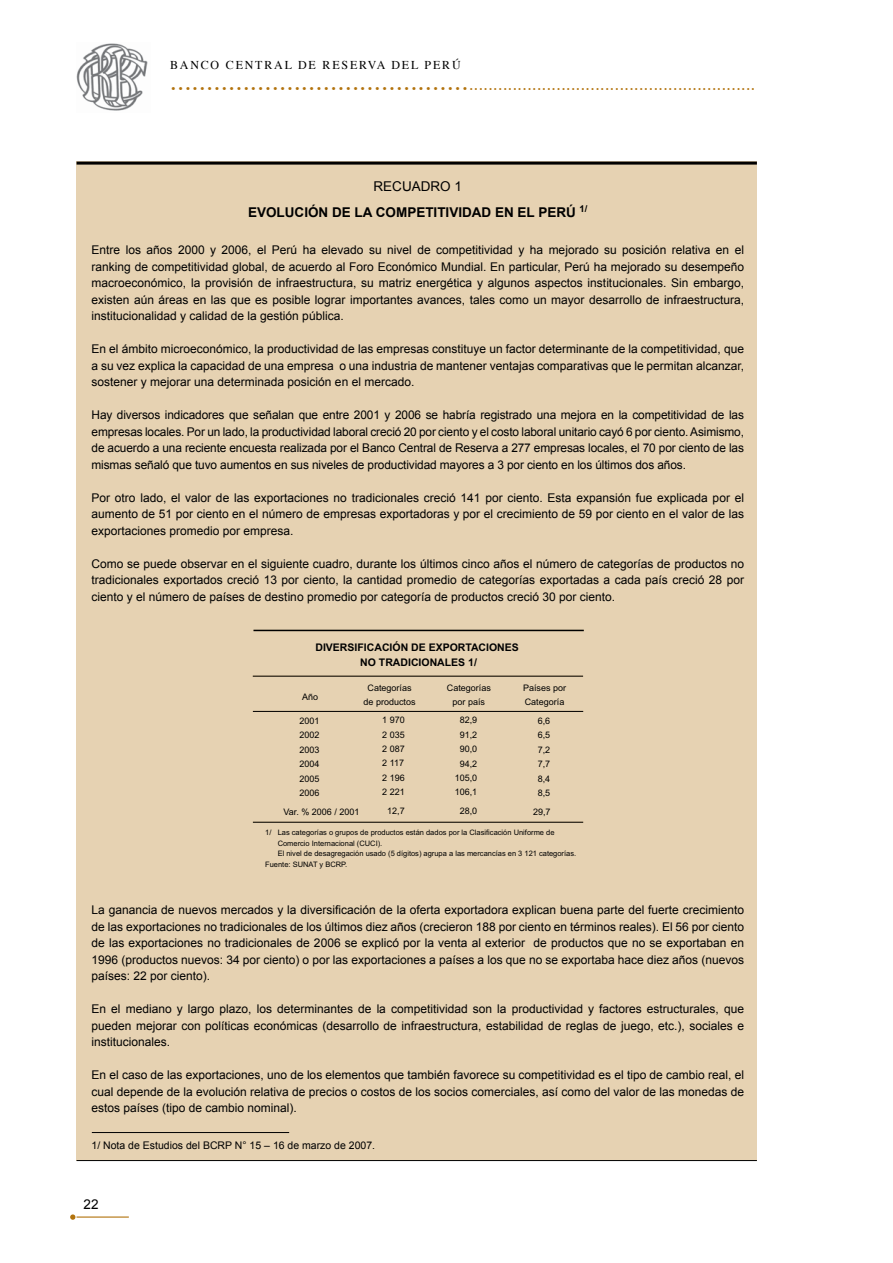
<style>
.page{position:relative;width:893px;height:1263px;background:#fff}
.page>*{position:absolute;margin:0;border:0;box-sizing:border-box;transform-origin:0 0}
.t1{font:18px "Times";color:#b2730e}
.t2{font:700 13.5px/25.2px "Arial";color:#000;text-align:center}
.t3{font:13.5px "Arial";color:#000}
.t4{font:12px/16.5px "Arial";color:#000;text-align:justify}
.t5{font:12px "Times";letter-spacing:.15em;color:#000}
.t6{font:700 10.5px/15.1px "Arial";color:#000;text-align:center}
.t7{font:10.5px "Arial";color:#000}
.t8{font:9px/14.4px "Arial";color:#000;text-align:center}
.t9{font:7.5px "Arial";color:#000}
.s1{font-size:27px}
.s2{font-weight:400}
</style>
<div class="page">
<hr style="left:77px;top:1216px;width:52px;height:1px;background:#b2730e">
<svg style="left:70px;top:1214px;width:5px;height:6px"></svg>
<img style="left:77px;top:43px;width:71px;height:68px">
<div style="left:77px;top:162px;width:680px;height:999px;background:#e6d2b2"></div>
<hr style="left:77px;top:162px;width:680px;height:3px;background:#000">
<hr style="left:92px;top:1132px;width:197px;height:1px;background:#000">
<hr style="left:253px;top:630px;width:330px;height:1px;background:#000">
<hr style="left:253px;top:676px;width:330px;height:1px;background:#000">
<hr style="left:253px;top:711px;width:330px;height:1px;background:#000">
<hr style="left:253px;top:822px;width:330px;height:1px;background:#000">
<hr style="left:77px;top:1160px;width:680px;height:1px;background:#000">
<p class="t5" style="left:170px;top:53px;width:292px">BANCO CENTRAL DE RESERVA DEL PERÚ</p>
<h1 class="t1" style="left:170px;top:67px;width:587px"><span class="s1">.........................................</span>...........................................................</h1>
<p class="t2" style="left:248px;top:174px;width:341px"><span class="s2">recuadro 1<br></span>EVOLUCIÓN DE LA COMPETITIVIDAD EN EL PERÚ <sup>1/</sup></p>
<p class="t4" style="left:92px;top:242px;width:654px">Entre los años 2000 y 2006, el Perú ha elevado su nivel de competitividad y ha mejorado su posición relativa en el ranking de competitividad global, de acuerdo al Foro Económico Mundial. En particular, Perú ha mejorado su desempeño macroeconómico, la provisión de infraestructura, su matriz energética y algunos aspectos institucionales. Sin embargo, existen aún áreas en las que es posible lograr importantes avances, tales como un mayor desarrollo de infraestructura, institucionalidad y calidad de la gestión pública.</p>
<p class="t4" style="left:92px;top:341px;width:654px">En el ámbito microeconómico, la productividad de las empresas constituye un factor determinante de la competitividad, que a su vez explica la capacidad de una empresa o una industria de mantener ventajas comparativas que le permitan alcanzar, sostener y mejorar una determinada posición en el mercado.</p>
<p class="t4" style="left:92px;top:407px;width:654px">Hay diversos indicadores que señalan que entre 2001 y 2006 se habría registrado una mejora en la competitividad de las empresas locales. Por un lado, la productividad laboral creció 20 por ciento y el costo laboral unitario cayó 6 por ciento. Asimismo, de acuerdo a una reciente encuesta realizada por el Banco Central de Reserva a 277 empresas locales, el 70 por ciento de las mismas señaló que tuvo aumentos en sus niveles de productividad mayores a 3 por ciento en los últimos dos años.</p>
<p class="t4" style="left:92px;top:489px;width:654px">Por otro lado, el valor de las exportaciones no tradicionales creció 141 por ciento. Esta expansión fue explicada por el aumento de 51 por ciento en el número de empresas exportadoras y por el crecimiento de 59 por ciento en el valor de las exportaciones promedio por empresa.</p>
<p class="t4" style="left:92px;top:555px;width:654px">Como se puede observar en el siguiente cuadro, durante los últimos cinco años el número de categorías de productos no tradicionales exportados creció 13 por ciento, la cantidad promedio de categorías exportadas a cada país creció 28 por ciento y el número de países de destino promedio por categoría de productos creció 30 por ciento.</p>
<p class="t6" style="left:315px;top:640px;width:205px">DIVERSIFICACIÓN DE EXPORTACIONES<br>NO TRADICIONALES 1/</p>
<p class="t8" style="left:447px;top:680px;width:46px">Categorías</p>
<p class="t8" style="left:523px;top:680px;width:45px">Países por</p>
<p class="t8" style="left:453px;top:695px;width:34px">por país</p>
<p class="t8" style="left:525px;top:695px;width:41px">Categoría</p>
<p class="t8" style="left:299px;top:713px;width:22px">2001</p>
<p class="t8" style="left:460px;top:713px;width:19px">82,9</p>
<p class="t8" style="left:538px;top:714px;width:14px">6,6</p>
<p class="t8" style="left:299px;top:728px;width:22px">2002</p>
<p class="t8" style="left:460px;top:727px;width:19px">91,2</p>
<p class="t8" style="left:538px;top:728px;width:14px">6,5</p>
<p class="t8" style="left:299px;top:742px;width:22px">2003</p>
<p class="t8" style="left:460px;top:742px;width:19px">90,0</p>
<p class="t8" style="left:538px;top:742px;width:14px">7,2</p>
<p class="t8" style="left:299px;top:757px;width:22px">2004</p>
<p class="t8" style="left:460px;top:756px;width:19px">94,2</p>
<p class="t8" style="left:538px;top:757px;width:14px">7,7</p>
<p class="t8" style="left:299px;top:771px;width:22px">2005</p>
<p class="t8" style="left:455px;top:771px;width:24px">105,0</p>
<p class="t8" style="left:538px;top:771px;width:14px">8,4</p>
<p class="t8" style="left:299px;top:785px;width:22px">2006</p>
<p class="t8" style="left:455px;top:785px;width:24px">106,1</p>
<p class="t8" style="left:538px;top:786px;width:14px">8,5</p>
<p class="t8" style="left:284px;top:805px;width:77px">Var. % 2006 / 2001</p>
<p class="t8" style="left:364px;top:680px;width:54px">Categorías de productos</p>
<p class="t8" style="left:382px;top:713px;width:24px;text-align:justify">1 970<br>2 035<br>2 087<br>2 117<br>2 196<br>2 221</p>
<p class="t8" style="left:387px;top:803px;width:19px">12,7</p>
<p class="t8" style="left:460px;top:804px;width:19px">28,0</p>
<p class="t8" style="left:533px;top:804px;width:19px">29,7</p>
<p class="t8" style="left:302px;top:689px;width:18px">Año</p>
<p class="t9" style="left:265px;top:828px;width:291px">1/ Las categorías o grupos de productos están dados por la Clasificación Uniforme de</p>
<p class="t9" style="left:278px;top:839px;width:106px">Comercio Internacional (CUCI).</p>
<p class="t9" style="left:278px;top:849px;width:300px">El nivel de desagregación usado (5 dígitos) agrupa a las mercancías en 3 121 categorías.</p>
<p class="t9" style="left:265px;top:860px;width:84px">Fuente: SUNAT y BCRP.</p>
<p class="t4" style="left:92px;top:902px;width:654px">La ganancia de nuevos mercados y la diversificación de la oferta exportadora explican buena parte del fuerte crecimiento de las exportaciones no tradicionales de los últimos diez años (crecieron 188 por ciento en términos reales). El 56 por ciento de las exportaciones no tradicionales de 2006 se explicó por la venta al exterior de productos que no se exportaban en 1996 (productos nuevos: 34 por ciento) o por las exportaciones a países a los que no se exportaba hace diez años (nuevos países: 22 por ciento).</p>
<p class="t4" style="left:92px;top:1001px;width:654px">En el mediano y largo plazo, los determinantes de la competitividad son la productividad y factores estructurales, que pueden mejorar con políticas económicas (desarrollo de infraestructura, estabilidad de reglas de juego, etc.), sociales e institucionales.</p>
<p class="t4" style="left:92px;top:1067px;width:654px">En el caso de las exportaciones, uno de los elementos que también favorece su competitividad es el tipo de cambio real, el cual depende de la evolución relativa de precios o costos de los socios comerciales, así como del valor de las monedas de estos países (tipo de cambio nominal).</p>
<p class="t7" style="left:92px;top:1139px;width:285px">1/ Nota de Estudios del BCRP N° 15 – 16 de marzo de 2007.</p>
<p class="t3" style="left:84px;top:1197px;width:17px">22</p>
</div>
